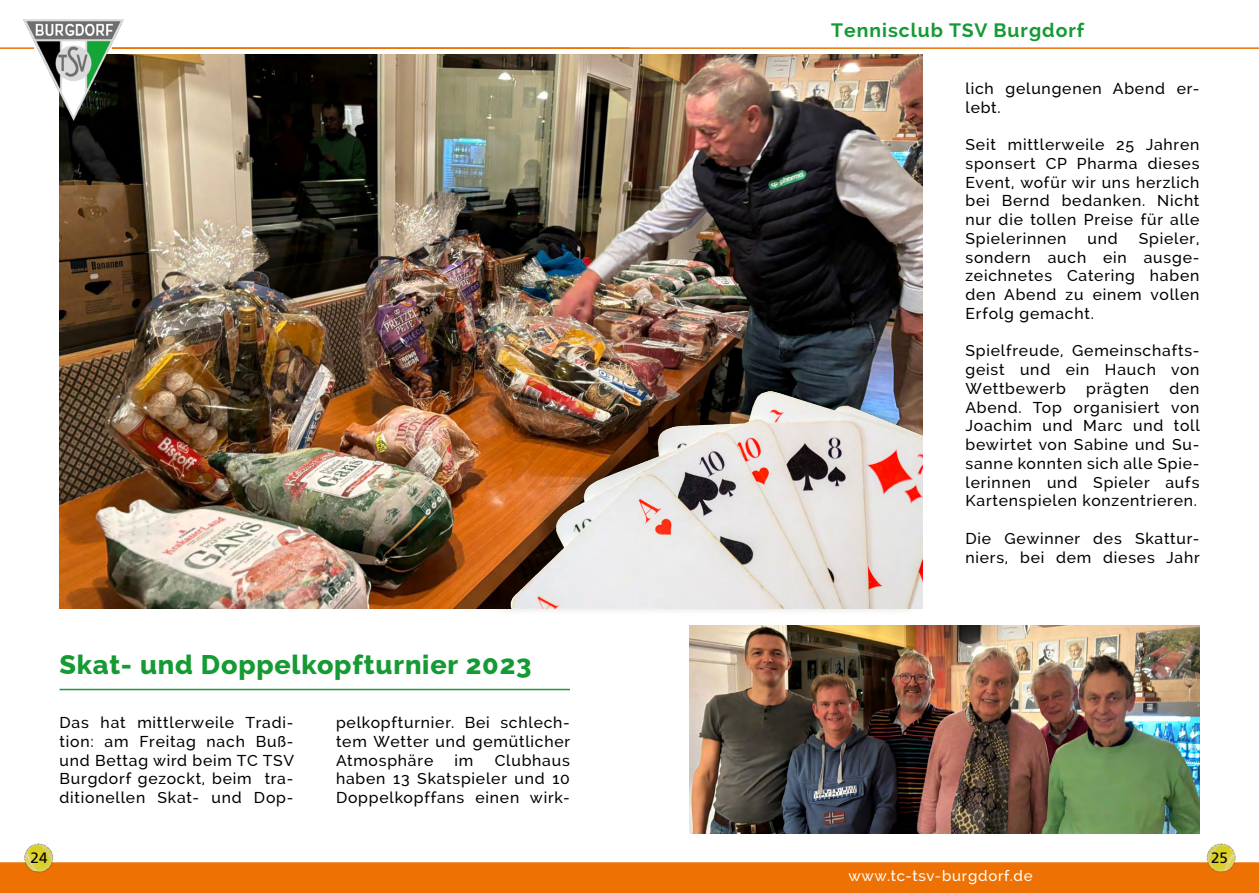
<style>
.page{position:relative;width:1259px;height:893px;background:#fff}
.page>*{position:absolute;margin:0;border:0;box-sizing:border-box;transform-origin:0 0}
.t1{font:800 27px "Raleway";letter-spacing:.03em;color:#159a34}
.t2{font:700 19.35px "Raleway";letter-spacing:.05em;color:#159a34}
.t3{font:500 15.75px/18.8px "Raleway";letter-spacing:.05em;color:#000;text-align:justify}
.t4{font:500 15px "Raleway";letter-spacing:.05em;color:#fff}
.t5{font:15px "Frutiger";color:#000}
</style>
<div class="page">
<hr style="left:112px;top:47px;width:1147px;height:2px;background:#ee7203">
<img style="left:1206px;top:843px;width:30px;height:18px">
<div style="left:0;top:862px;width:1259px;height:31px;background:#ee7203"></div>
<hr style="left:0;top:47px;width:34px;height:2px;background:#ee7203">
<img style="left:19px;top:843px;width:41px;height:30px">
<img style="left:24px;top:19px;width:99px;height:101px">
<hr style="left:0;top:861px;width:1259px;height:1px;background:#fff">
<img style="left:60px;top:54px;width:863px;height:554px">
<hr style="left:60px;top:689px;width:510px;height:1px;background:#159a34">
<img style="left:689px;top:625px;width:510px;height:208px">
<div style="left:485px;top:375px;width:438px;height:242px;background:#000;opacity:.3"></div>
<img style="left:509px;top:392px;width:414px;height:216px">
<p class="t2" style="left:831px;top:19px;width:254px">Tennisclub TSV Burgdorf</p>
<p class="t1" style="left:60px;top:649px;width:473px">Skat- und Doppelkopfturnier 2023</p>
<p class="t3" style="left:60px;top:713px;width:236px">Das hat mittlerweile Tradi&shy;tion: am Freitag nach Buß&shy;und Bettag wird beim TC TSV Burgdorf gezockt, beim tra&shy;ditionellen Skat- und Dop-</p>
<p class="t3" style="left:336px;top:713px;width:236px">pelkopfturnier. Bei schlech&shy;tem Wetter und gemütlicher Atmosphäre</p>
<p class="t3" style="left:336px;top:751px;width:235px;text-indent:159px">Clubhaus haben 13 Skatspieler und 10<br>Doppelkopffans einen wirk-</p>
<p class="t3" style="left:454px;top:751px;width:20px">im</p>
<p class="t3" style="left:965px;top:79px;width:235px">lich gelungenen Abend er&shy;lebt.</p>
<p class="t3" style="left:965px;top:135px;width:235px">Seit mittlerweile 25 Jahren sponsert CP Pharma dieses Event, wofür wir uns herzlich bei Bernd bedanken. Nicht nur die tollen Preise für alle Spielerinnen</p>
<p class="t3" style="left:965px;top:229px;width:235px;text-indent:173px">Spieler, sondern auch ein ausge&shy;zeichnetes Catering haben den Abend zu einem vollen Erfolg gemacht.</p>
<p class="t3" style="left:965px;top:341px;width:235px">Spielfreude, Gemeinschafts&shy;geist und ein Hauch von Wettbewerb</p>
<p class="t3" style="left:1087px;top:229px;width:32px">und</p>
<p class="t3" style="left:965px;top:379px;width:236px;text-indent:204px">den Abend. Top organisiert von Joachim und Marc und toll bewirtet von Sabine und Su&shy;sanne konnten sich alle Spie&shy;lerinnen und Spieler aufs Kartenspielen konzentrieren.</p>
<p class="t3" style="left:965px;top:529px;width:236px">Die Gewinner des Skattur&shy;niers, bei dem dieses Jahr</p>
<p class="t3" style="left:1086px;top:379px;width:64px">prägten</p>
<p class="t5" style="left:31px;top:849px;width:18px">24</p>
<p class="t5" style="left:1211px;top:849px;width:18px">25</p>
<p class="t4" style="left:848px;top:867px;width:186px">www.tc-tsv-burgdorf.de</p>
</div>
